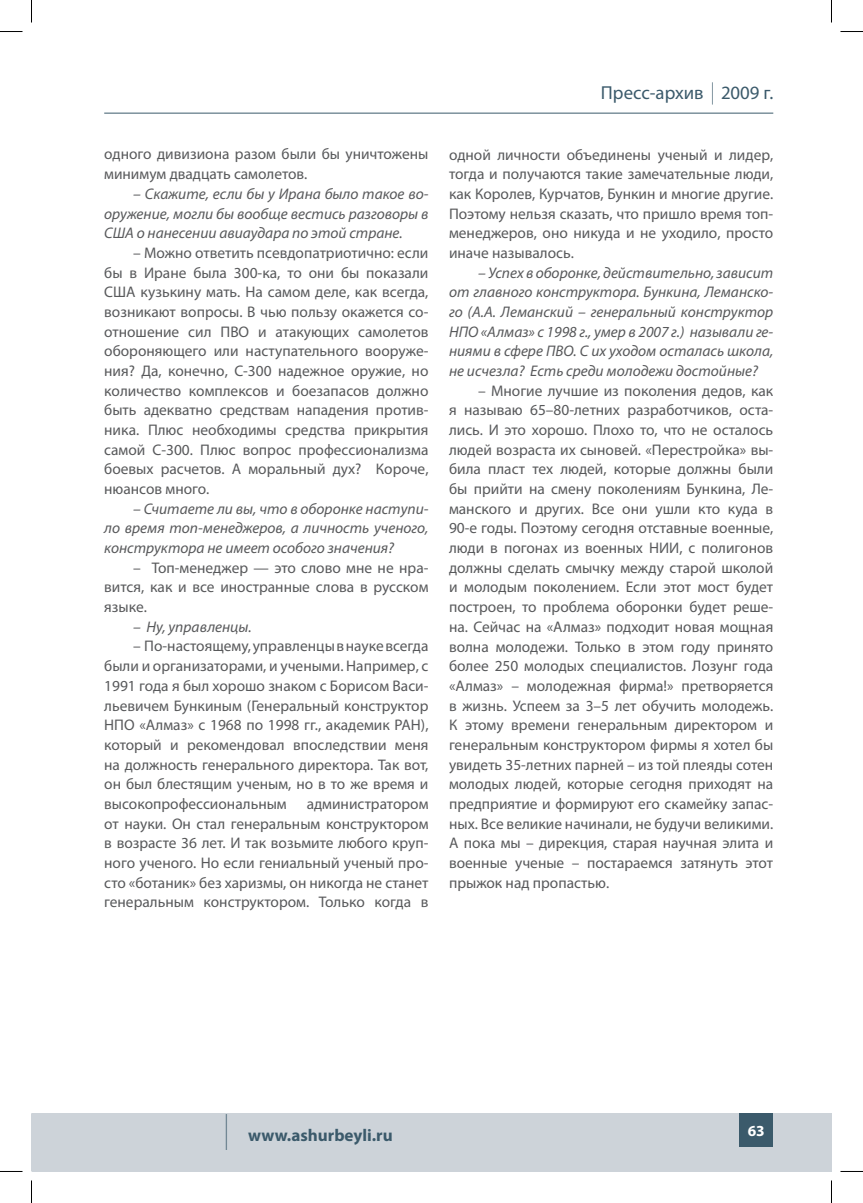
<style>
.page{position:relative;width:863px;height:1203px;background:#fff}
.page>*{position:absolute;margin:0;border:0;box-sizing:border-box;transform-origin:0 0}
.t1{font:18.75px "Myriad Pro";color:#3b5a6b}
.t2{font:700 17.1px "Myriad Pro";color:#3b5a6b}
.t3{font:15.45px/19.6px "Myriad Pro";color:#58595b;text-align:justify}
.t4{font:italic 15.45px/19.6px "Myriad Pro";color:#58595b;text-align:justify}
.t5{font:700 15.45px "Myriad Pro";color:#fff}
.s1{font-weight:700;font-size:22.2px}
.s2{font-size:35.85px}
</style>
<div class="page">
<div style="left:32px;top:1112px;width:799px;height:59px;background:#cdd3d9"></div>
<hr style="left:104px;top:113px;width:669px;height:1px;background:#3b5a6b">
<div style="left:739px;top:1112px;width:34px;height:34px;background:#3b5a6b"></div>
<svg style="left:0;top:31px;width:23px;height:1px"></svg>
<svg style="left:840px;top:31px;width:23px;height:1px"></svg>
<svg style="left:31px;top:0;width:1px;height:23px"></svg>
<svg style="left:31px;top:1180px;width:1px;height:22px"></svg>
<svg style="left:831px;top:0;width:1px;height:23px"></svg>
<svg style="left:831px;top:1180px;width:1px;height:22px"></svg>
<p class="t3" style="left:104px;top:146px;width:326px">одного дивизиона разом были бы уничтожены минимум двадцать самолетов.</p>
<p class="t4" style="left:104px;top:185px;width:326px;text-indent:29px">– Скажите, если бы у Ирана было такое во&shy;оружение, могли бы вообще вестись разговоры в США о нанесении авиаудара по этой стране.</p>
<p class="t3" style="left:104px;top:244px;width:326px;text-indent:29px">– Можно ответить псевдопатриотично: если бы в Иране была 300-ка, то они бы показали США кузькину мать. На самом деле, как всегда, возникают вопросы. В чью пользу окажется со&shy;отношение сил ПВО и атакующих самолетов обороняющего или наступательного вооруже&shy;ния? Да, конечно, С-300 надежное оружие, но количество комплексов и боезапасов должно быть адекватно средствам нападения против&shy;ника. Плюс необходимы средства прикрытия самой С-300. Плюс вопрос профессионализма боевых расчетов. А моральный дух? Короче, нюансов много.</p>
<p class="t4" style="left:104px;top:500px;width:326px;text-indent:29px">– Считаете ли вы, что в оборонке наступи&shy;ло время топ-менеджеров, а личность ученого, конструктора не имеет особого значения?</p>
<p class="t3" style="left:104px;top:559px;width:326px;text-indent:29px">– Топ-менеджер — это слово мне не нра&shy;вится, как и все иностранные слова в русском языке.</p>
<p class="t4" style="left:133px;top:618px;width:120px">– Ну, управленцы.</p>
<p class="t3" style="left:104px;top:637px;width:326px;text-indent:29px">– По-настоящему, управленцы в науке всегда были и организаторами, и учеными. Например, с 1991 года я был хорошо знаком с Борисом Васи&shy;льевичем Бункиным (Генеральный конструктор НПО «Алмаз» с 1968 по 1998 гг., академик РАН), который и рекомендовал впоследствии меня на должность генерального директора. Так вот, он был блестящим ученым, но в то же время и высокопрофессиональным</p>
<p class="t3" style="left:104px;top:795px;width:326px;text-indent:202px">администратором от науки. Он стал генеральным конструктором в возрасте 36 лет. И так возьмите любого круп&shy;ного ученого. Но если гениальный ученый про&shy;сто «ботаник» без харизмы, он никогда не станет генеральным конструктором. Только когда в</p>
<p class="t1" style="left:601px;top:86px;width:174px">Пресс-архив <span class="s1">|</span> 2009 г.</p>
<p class="t3" style="left:449px;top:146px;width:326px">одной личности объединены ученый и лидер, тогда и получаются такие замечательные люди, как Королев, Курчатов, Бункин и многие другие.<br>Поэтому нельзя сказать, что пришло время топ&shy;менеджеров, оно никуда и не уходило, просто иначе называлось.</p>
<p class="t4" style="left:449px;top:264px;width:326px;text-indent:29px">– Успех в оборонке, действительно, зависит от главного конструктора. Бункина, Леманско&shy;го (А.А. Леманский – генеральный конструктор НПО «Алмаз» с 1998 г., умер в 2007 г.) называли ге&shy;ниями в сфере ПВО. С их уходом осталась школа, не исчезла? Есть среди молодежи достойные?</p>
<p class="t3" style="left:449px;top:382px;width:326px;text-indent:29px">– Многие лучшие из поколения дедов, как я называю 65–80-летних разработчиков, оста&shy;лись. И это хорошо. Плохо то, что не осталось людей возраста их сыновей. «Перестройка» вы&shy;била пласт тех людей, которые должны были бы прийти на смену поколениям Бункина, Ле&shy;манского и других. Все они ушли кто куда в 90-е годы. Поэтому сегодня отставные военные, люди в погонах из военных НИИ, с полигонов должны сделать смычку между старой школой и молодым поколением. Если этот мост будет построен, то проблема оборонки будет реше&shy;на. Сейчас на «Алмаз» подходит новая мощная волна молодежи. Только в этом году принято более 250 молодых специалистов. Лозунг года «Алмаз» – молодежная фирма!» претворяется в жизнь. Успеем за 3–5 лет обучить молодежь.<br>К этому времени генеральным директором и генеральным конструктором фирмы я хотел бы увидеть 35-летних парней – из той плеяды сотен молодых людей, которые сегодня приходят на предприятие и формируют его скамейку запас&shy;ных. Все великие начинали, не будучи великими.<br>А пока мы – дирекция, старая научная элита и военные ученые – постараемся затянуть этот прыжок над пропастью.</p>
<p class="t2" style="left:225px;top:1127px;width:169px"><span class="s2">|</span> www.ashurbeyli.ru</p>
<p class="t5" style="left:748px;top:1124px;width:19px">63</p>
</div>
